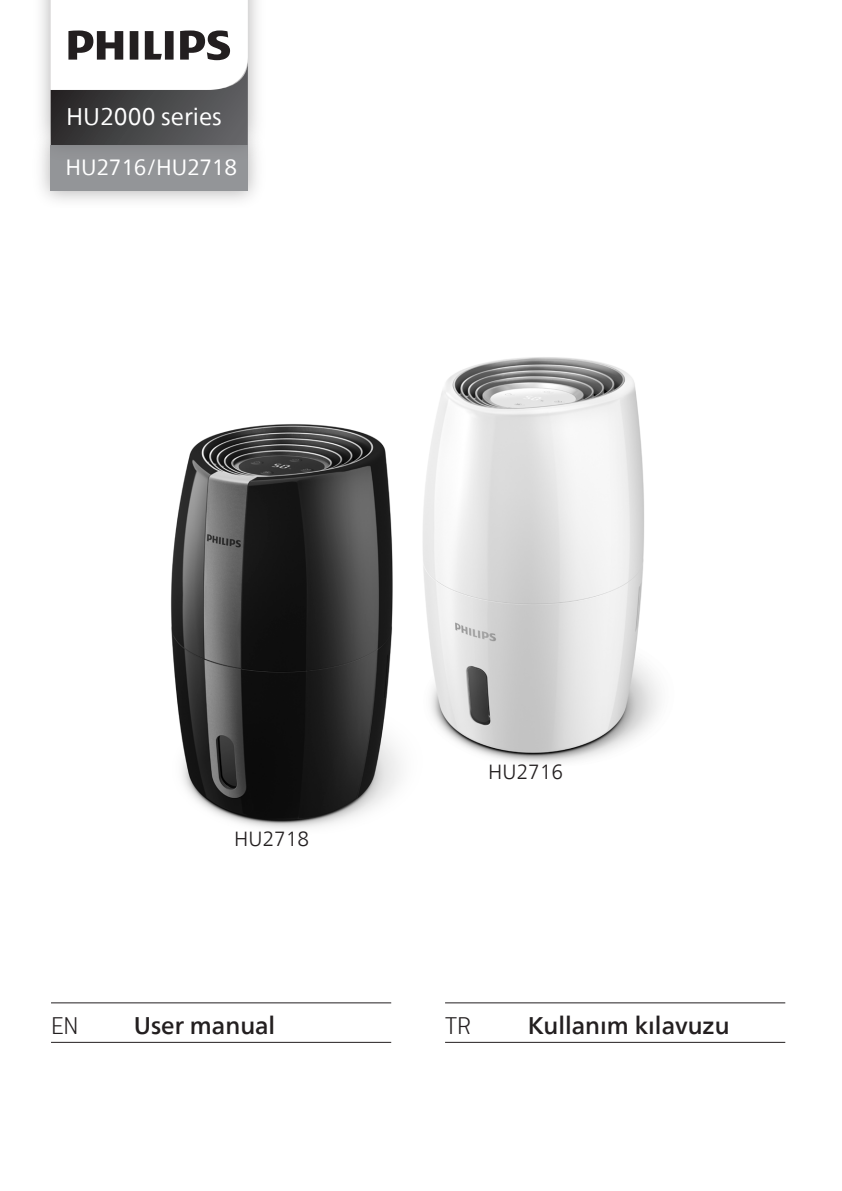
<style>
.page{position:relative;width:842px;height:1191px;background:#fff}
.page>*{position:absolute;margin:0;border:0;box-sizing:border-box;transform-origin:0 0}
.t1{font:500 24px "Neue Frutiger World";color:#231f20}
.t2{font:24px "Neue Frutiger World";color:#fff}
.t3{font:300 24px "Centrale Sans Cnd";color:#231f20}
.t4{font:22px "Neue Frutiger World";letter-spacing:-.01em;color:#fff}
.t5{font:300 20.4px "Neue Frutiger World";color:#231f20}
</style>
<div class="page">
<img style="left:171px;top:357px;width:488px;height:472px">
<img style="left:41px;top:169px;width:216px;height:32px">
<div style="left:51px;top:145px;width:197px;height:46px;background:#939598"></div>
<img style="left:41px;top:0;width:216px;height:169px">
<svg style="left:51px;top:0;width:197px;height:145px"></svg>
<hr style="left:51px;top:1042px;width:340px;height:1px;background:#231f20">
<hr style="left:445px;top:1042px;width:340px;height:1px;background:#231f20">
<hr style="left:51px;top:1002px;width:340px;height:1px;background:#231f20">
<hr style="left:445px;top:1002px;width:340px;height:1px;background:#231f20">
<p class="t2" style="left:66px;top:98px;width:157px">HU2000 series</p>
<p class="t4" style="left:66px;top:150px;width:173px">HU2716/HU2718</p>
<p class="t5" style="left:234px;top:823px;width:77px">HU2718</p>
<p class="t5" style="left:488px;top:756px;width:77px">HU2716</p>
<p class="t3" style="left:51px;top:1010px;width:29px">EN</p>
<p class="t1" style="left:134px;top:1005px;width:143px">User manual</p>
<p class="t3" style="left:445px;top:1010px;width:27px">TR</p>
<p class="t1" style="left:528px;top:1005px;width:203px">Kullanım kılavuzu</p>
</div>
